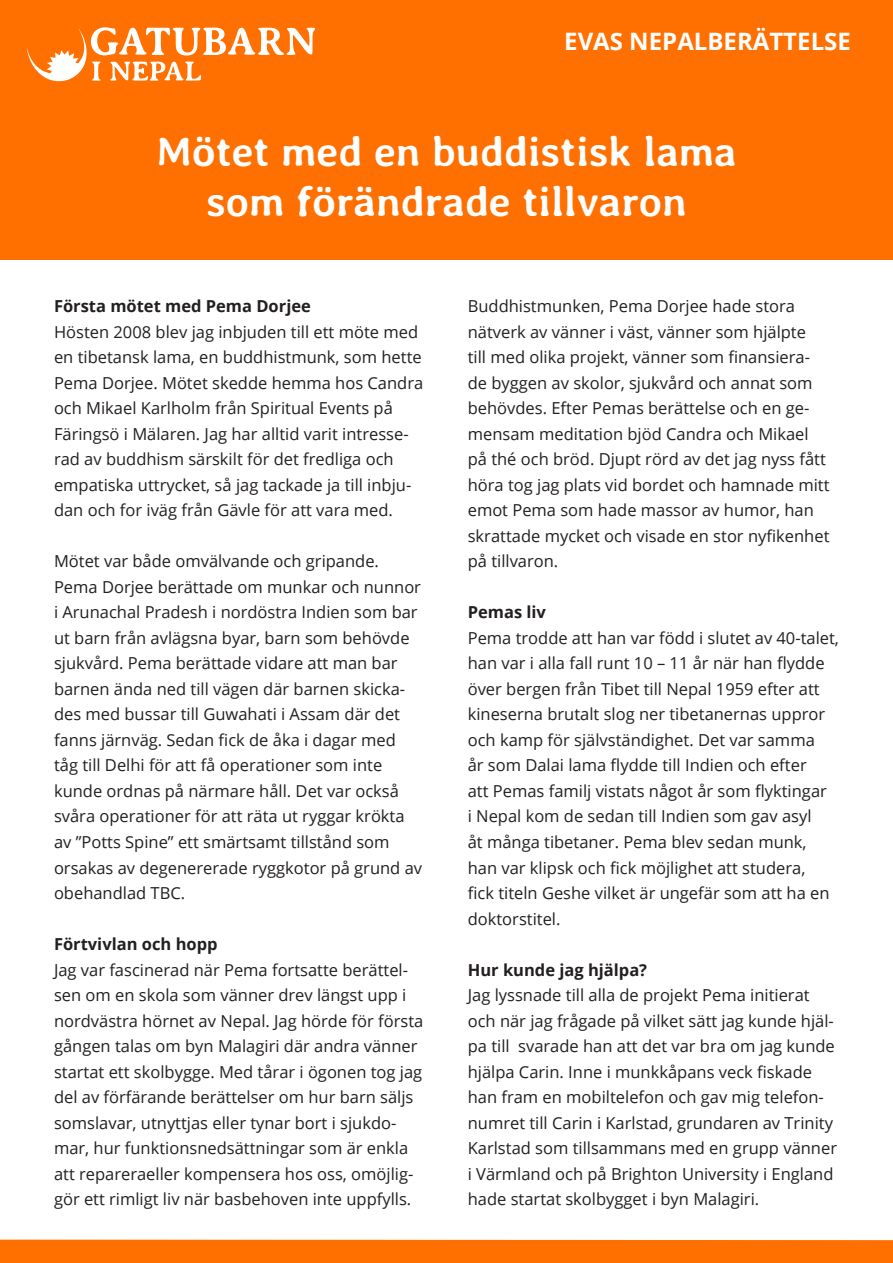
<style>
.page{position:relative;width:893px;height:1263px;background:#fff}
.page>*{position:absolute;margin:0;border:0;box-sizing:border-box;transform-origin:0 0}
.RUBRIK{font:700 42px/50.4px "Averia Libre";color:#fff;text-align:center}
.RUBRIK-2{font:700 24px "Open Sans";color:#fff}
.t1{font:16.5px/25.5px "Open Sans";color:#231f20}
.t2{font:700 16.5px "Open Sans";color:#231f20}
</style>
<div class="page">
<div style="left:0;top:1239px;width:893px;height:24px;background:#ff7000"></div>
<div style="left:0;top:0;width:893px;height:259px;background:#ff7000"></div>
<svg style="left:27px;top:27px;width:288px;height:54px"></svg>
<p class="RUBRIK-2" style="left:564px;top:25px;width:288px">EVAS NEPALBERÄTTELSE</p>
<p class="RUBRIK" style="left:156px;top:126px;width:582px">Mötet med en buddistisk lama som förändrade tillvaron</p>
<p class="t2" style="left:54px;top:295px;width:258px">Första mötet med Pema Dorjee</p>
<p class="t1" style="left:54px;top:319px;width:369px">Hösten 2008 blev jag inbjuden till ett möte med en tibetansk lama, en buddhistmunk, som hette</p>
<p class="t1" style="left:54px;top:370px;width:371px">Pema Dorjee. Mötet skedde hemma hos Candra och Mikael Karlholm från Spiritual Events på</p>
<p class="t1" style="left:54px;top:421px;width:359px">Färingsö i Mälaren. Jag har alltid varit intresse&shy;rad av buddhism särskilt för det fredliga och empatiska uttrycket, så jag tackade ja till inbju&shy;dan och for iväg från Gävle för att vara med.</p>
<p class="t1" style="left:54px;top:548px;width:368px">Mötet var både omvälvande och gripande.<br>Pema Dorjee berättade om munkar och nunnor i Arunachal Pradesh i nordöstra Indien som bar ut barn från avlägsna byar, barn som behövde</p>
<p class="t1" style="left:54px;top:650px;width:370px">sjukvård. Pema berättade vidare att man bar barnen ända ned till vägen där barnen skicka&shy;des med bussar till Guwahati i Assam där det fanns järnväg. Sedan fick de åka i dagar med tåg till Delhi för att få operationer som inte kunde ordnas på närmare håll. Det var också svåra operationer för att räta ut ryggar krökta av ”Potts Spine” ett smärtsamt tillstånd som orsakas av degenererade ryggkotor på grund av obehandlad TBC.</p>
<p class="t2" style="left:54px;top:932px;width:165px">Förtvivlan och hopp</p>
<p class="t1" style="left:54px;top:956px;width:356px">Jag var fascinerad när Pema fortsatte berättel&shy;sen om en skola som vänner drev längst upp i</p>
<p class="t1" style="left:54px;top:1007px;width:371px">nordvästra hörnet av Nepal. Jag hörde för första gången talas om byn Malagiri där andra vänner</p>
<p class="t1" style="left:54px;top:1058px;width:370px">startat ett skolbygge. Med tårar i ögonen tog jag del av förfärande berättelser om hur barn säljs somslavar, utnyttjas eller tynar bort i sjukdo&shy;mar, hur funktionsnedsättningar som är enkla att repareraeller kompensera hos oss, omöjlig&shy;gör ett rimligt liv när basbehoven inte uppfylls.</p>
<p class="t1" style="left:468px;top:293px;width:363px">Buddhistmunken, Pema Dorjee hade stora nätverk av vänner i väst, vänner som hjälpte<br>till med olika projekt, vänner som finansiera&shy;de byggen av skolor, sjukvård och annat som behövdes. Efter Pemas berättelse och en ge&shy;mensam meditation bjöd Candra och Mikael på thé och bröd. Djupt rörd av det jag nyss fått höra tog jag plats vid bordet och hamnade mitt emot Pema som hade massor av humor, han skrattade mycket och visade en stor nyfikenhet på tillvaron.</p>
<p class="t2" style="left:468px;top:601px;width:80px">Pemas liv</p>
<p class="t1" style="left:468px;top:625px;width:373px">Pema trodde att han var född i slutet av 40-talet, han var i alla fall runt 10 – 11 år när han flydde över bergen från Tibet till Nepal 1959 efter att kineserna brutalt slog ner tibetanernas uppror och kamp för självständighet. Det var samma<br>år som Dalai lama flydde till Indien och efter<br>att Pemas familj vistats något år som flyktingar<br>i Nepal kom de sedan till Indien som gav asyl<br>åt många tibetaner. Pema blev sedan munk, han var klipsk och fick möjlighet att studera,<br>fick titeln Geshe vilket är ungefär som att ha en doktorstitel.</p>
<p class="t2" style="left:468px;top:958px;width:181px">Hur kunde jag hjälpa?</p>
<p class="t1" style="left:468px;top:982px;width:371px">Jag lyssnade till alla de projekt Pema initierat och när jag frågade på vilket sätt jag kunde hjäl&shy;pa till svarade han att det var bra om jag kunde hjälpa Carin. Inne i munkkåpans veck fiskade han fram en mobiltelefon och gav mig telefon&shy;numret till Carin i Karlstad, grundaren av Trinity Karlstad som tillsammans med en grupp vänner i Värmland och på Brighton University i England hade startat skolbygget i byn Malagiri.</p>
</div>
